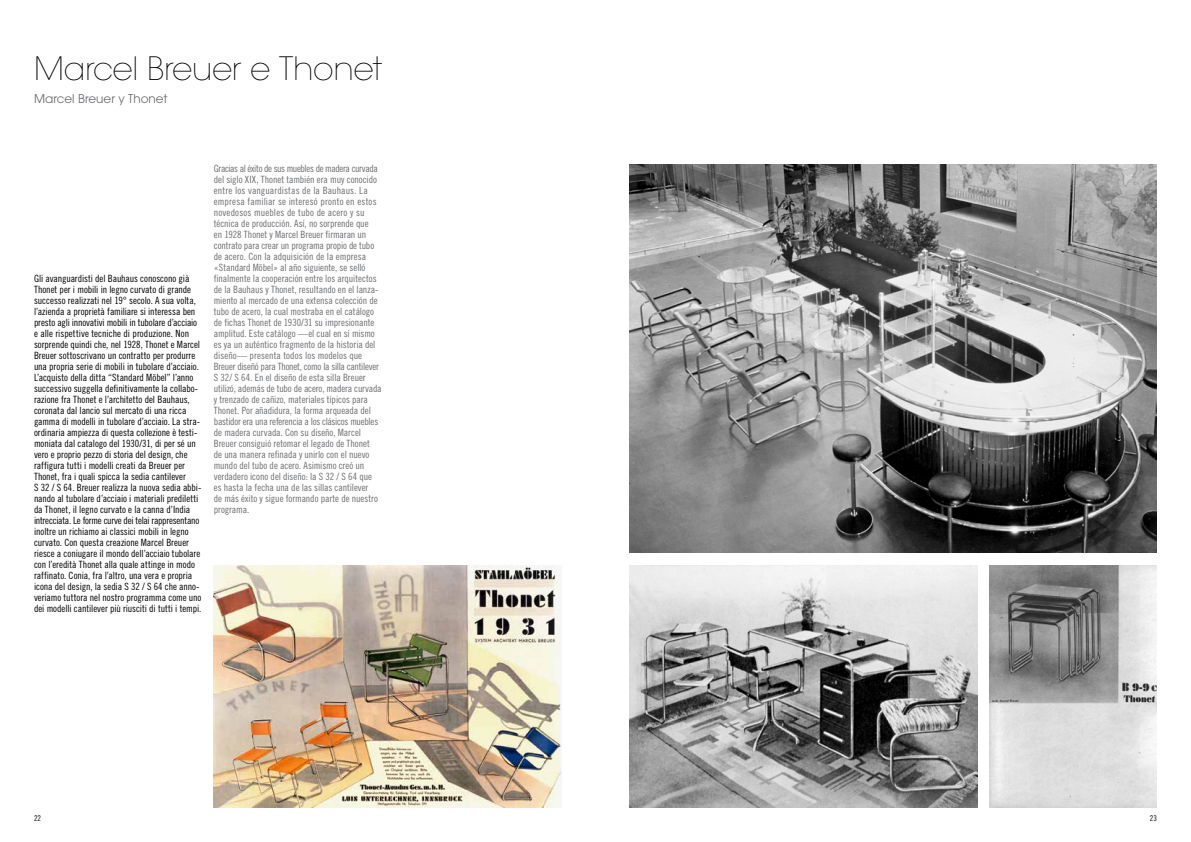
<style>
.page{position:relative;width:1191px;height:842px;background:#fff}
.page>*{position:absolute;margin:0;border:0;box-sizing:border-box;transform-origin:0 0}
.t1{font:200 32px "ITC Avant Garde Std";letter-spacing:-.01em;color:#000}
.t2{font:12px "ITC Avant Garde Std";letter-spacing:.005em;color:#6d6e71}
.t3{font:10px/11px "Trade Gothic LT Std Cn 18";letter-spacing:-.005em;color:#000}
.t4{font:10px/11px "Trade Gothic LT Std Cn 18";letter-spacing:-.005em;color:#6d6e71}
.t5{font:8px "Trade Gothic LT Std Cn 18";color:#000}
</style>
<div class="page">
<img style="left:629px;top:164px;width:528px;height:389px">
<img style="left:629px;top:566px;width:348px;height:242px">
<img style="left:989px;top:566px;width:168px;height:242px">
<img style="left:214px;top:566px;width:347px;height:242px">
<h1 class="t1" style="left:34px;top:49px;width:350px">Marcel Breuer e Thonet</h1>
<p class="t2" style="left:34px;top:92px;width:135px">Marcel Breuer y Thonet</p>
<p class="t3" style="left:34px;top:272px;width:169px">Gli avanguardisti del Bauhaus conoscono già Thonet per i mobili in legno curvato di grande successo realizzati nel 19° secolo. A sua volta, l’azienda a proprietà familiare si interessa ben presto agli innovativi mobili in tubolare d’acciaio e alle rispettive tecniche di produzione. Non sorprende quindi che, nel 1928, Thonet e Marcel Breuer sottoscrivano un contratto per produrre una propria serie di mobili in tubolare d’acciaio.<br>L’acquisto della ditta “Standard Möbel” l’anno successivo suggella definitivamente la collabo&shy;razione fra Thonet e l’architetto del Bauhaus, coronata dal lancio sul mercato di una ricca gamma di modelli in tubolare d’acciaio. La stra&shy;ordinaria ampiezza di questa collezione è testi&shy;moniata dal catalogo del 1930/31, di per sé un vero e proprio pezzo di storia del design, che raffigura tutti i modelli creati da Breuer per Thonet, fra i quali spicca la sedia cantilever<br>S 32 / S 64. Breuer realizza la nuova sedia abbi&shy;nando al tubolare d’acciaio i materiali prediletti da Thonet, il legno curvato e la canna d’India intrecciata. Le forme curve dei telai rappresentano inoltre un richiamo ai classici mobili in legno curvato. Con questa creazione Marcel Breuer riesce a coniugare il mondo dell’acciaio tubolare con l’eredità Thonet alla quale attinge in modo raffinato. Conia, fra l’altro, una vera e propria icona del design, la sedia S 32 / S 64 che anno&shy;veriamo tuttora nel nostro programma come uno dei modelli cantilever più riusciti di tutti i tempi.</p>
<p class="t4" style="left:214px;top:162px;width:169px">Gracias al éxito de sus muebles de madera curvada del siglo XIX, Thonet también era muy conocido entre los vanguardistas de la Bauhaus. La empresa familiar se interesó pronto en estos novedosos muebles de tubo de acero y su técnica de producción. Así, no sorprende que<br>en 1928 Thonet y Marcel Breuer firmaran un contrato para crear un programa propio de tubo de acero. Con la adquisición de la empresa «Standard Möbel» al año siguiente, se selló finalmente la cooperación entre los arquitectos de la Bauhaus y Thonet, resultando en el lanza&shy;miento al mercado de una extensa colección de tubo de acero, la cual mostraba en el catálogo de fichas Thonet de 1930/31 su impresionante amplitud. Este catálogo —el cual en sí mismo es ya un auténtico fragmento de la historia del diseño— presenta todos los modelos que Breuer diseñó para Thonet, como la silla cantilever S 32/ S 64. En el diseño de esta silla Breuer utilizó, además de tubo de acero, madera curvada y trenzado de cañizo, materiales típicos para Thonet. Por añadidura, la forma arqueada del bastidor era una referencia a los clásicos muebles de madera curvada. Con su diseño, Marcel Breuer consiguió retomar el legado de Thonet<br>de una manera refinada y unirlo con el nuevo mundo del tubo de acero. Asimismo creó un verdadero icono del diseño: la S 32 / S 64 que es hasta la fecha una de las sillas cantilever<br>de más éxito y sigue formando parte de nuestro programa.</p>
<p class="t5" style="left:34px;top:813px;width:9px">22</p>
<p class="t5" style="left:1149px;top:813px;width:9px">23</p>
</div>
